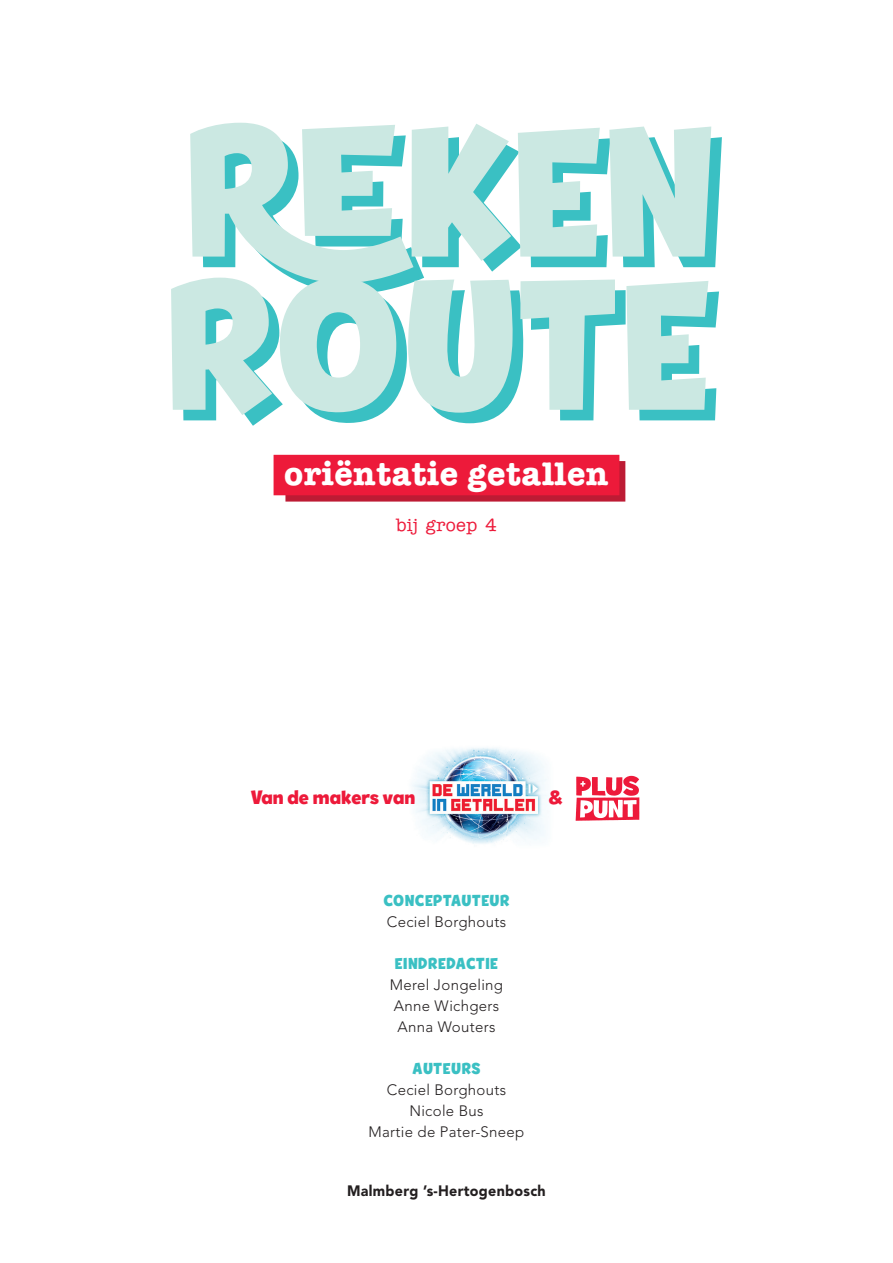
<style>
.page{position:relative;width:893px;height:1263px;background:#fff}
.page>*{position:absolute;margin:0;border:0;box-sizing:border-box;transform-origin:0 0}
.t1{font:700 33px "American Typewriter Std";letter-spacing:.02em;color:#fff}
.t2{font:800 19.8px "Tobi Pro";color:#ed1a3a}
.t3{font:500 18px "American Typewriter Std";letter-spacing:.02em;color:#ed1a3a}
.t4{font:800 16.5px "Tobi Pro";letter-spacing:.03em;color:#3ac0c3}
.t5{font:300 15px/21px "Avenir LT Std";letter-spacing:.02em;color:#231f20}
.t6{font:900 15px "Avenir LT Std";letter-spacing:.02em;color:#231f20;scale:.95 1}
</style>
<div class="page">
<img style="left:412px;top:748px;width:136px;height:96px">
<svg style="left:576px;top:776px;width:63px;height:45px"></svg>
<svg style="left:171px;top:123px;width:551px;height:303px"></svg>
<div style="left:285px;top:461px;width:340px;height:41px;background:linear-gradient(to right,#c21b34,#c21b34)"></div>
<div style="left:274px;top:455px;width:345px;height:40px;background:#ed1a3a"></div>
<h1 class="t1" style="left:284px;top:454px;width:326px">oriëntatie getallen</h1>
<p class="t3" style="left:396px;top:515px;width:102px">bij groep 4</p>
<h2 class="t2" style="left:251px;top:785px;width:166px">Van de makers van</h2>
<h2 class="t2" style="left:548px;top:785px;width:17px">&amp;</h2>
<p class="t4" style="left:383px;top:889px;width:128px">CONCEPTAUTEUR</p>
<p class="t5" style="left:387px;top:911px;width:121px">Ceciel Borghouts</p>
<p class="t4" style="left:395px;top:952px;width:105px">EINDREDACTIE</p>
<p class="t5" style="left:390px;top:974px;width:115px">Merel Jongeling<br>Anne Wichgers<br>Anna Wouters</p>
<p class="t4" style="left:413px;top:1057px;width:69px">AUTEURS</p>
<p class="t5" style="left:369px;top:1079px;width:157px;text-align:center">Ceciel Borghouts<br>Nicole Bus<br>Martie de Pater-Sneep</p>
<p class="t6" style="left:347px;top:1181px;width:211px">Malmberg ’s-Hertogenbosch</p>
</div>
